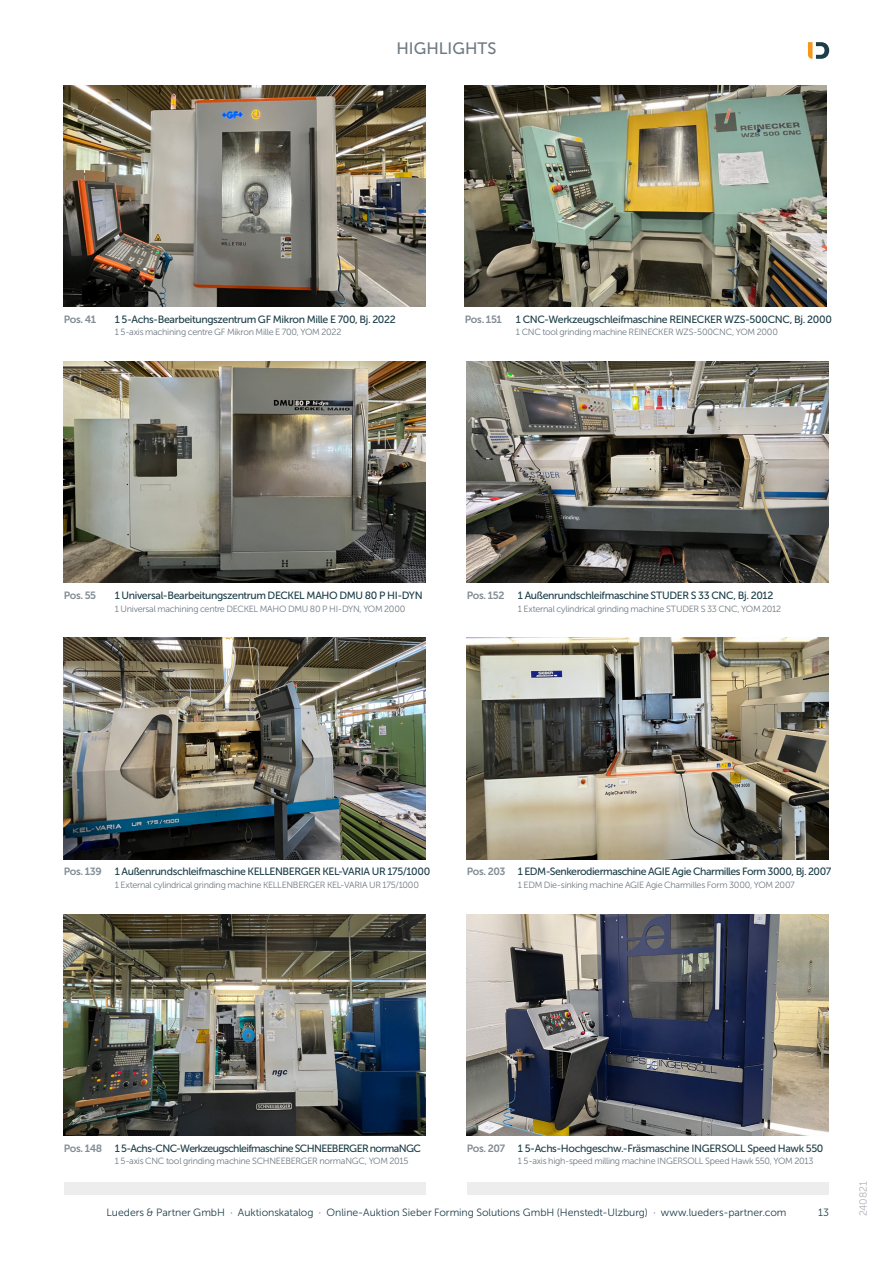
<style>
.page{position:relative;width:893px;height:1263px;background:#fff}
.page>*{position:absolute;margin:0;border:0;box-sizing:border-box;transform-origin:0 0}
.t1{font:16.5px "Museo Sans 500";color:#6d7982}
.t2{font:10.5px "Museo Sans 500";letter-spacing:-.035em;color:#1d3e48}
.t3{font:10.5px "Museo Sans 300";color:#1d3e48}
.t4{font:10.5px "Museo Sans 500";letter-spacing:-.06em;color:#1d3e48}
.t5{font:10.5px "Museo Sans 700";letter-spacing:-.04em;color:#828c94}
.t6{font:10.5px "Museo Sans 300";color:#b1b6bb}
.t7{font:9px "Museo Sans 300";letter-spacing:-.03em;color:#6d7982}
</style>
<div class="page">
<svg style="left:808px;top:42px;width:21px;height:17px"></svg>
<div style="left:64px;top:1182px;width:361px;height:13px;background:#ededed"></div>
<div style="left:468px;top:1182px;width:361px;height:13px;background:#ededed"></div>
<img style="left:465px;top:85px;width:361px;height:221px">
<img style="left:64px;top:85px;width:361px;height:221px">
<img style="left:467px;top:361px;width:361px;height:222px">
<img style="left:64px;top:361px;width:361px;height:222px">
<img style="left:467px;top:638px;width:361px;height:221px">
<img style="left:64px;top:638px;width:361px;height:221px">
<img style="left:467px;top:914px;width:361px;height:221px">
<img style="left:64px;top:914px;width:361px;height:221px">
<h1 class="t1" style="left:396px;top:39px;width:101px">HIGHLIGHTS</h1>
<p class="t2" style="left:115px;top:313px;width:282px">1 5-Achs-Bearbeitungszentrum GF Mikron Mille E 700, Bj. 2022</p>
<p class="t7" style="left:115px;top:327px;width:228px">1 5-axis machining centre GF Mikron Mille E 700, YOM 2022</p>
<p class="t5" style="left:64px;top:313px;width:34px">Pos. 41</p>
<p class="t5" style="left:465px;top:313px;width:38px">Pos. 151</p>
<p class="t2" style="left:516px;top:313px;width:317px">1 CNC-Werkzeugschleifmaschine REINECKER WZS-500CNC, Bj. 2000</p>
<p class="t7" style="left:516px;top:327px;width:264px">1 CNC tool grinding machine REINECKER WZS-500CNC, YOM 2000</p>
<p class="t5" style="left:64px;top:589px;width:34px">Pos. 55</p>
<p class="t5" style="left:467px;top:589px;width:39px">Pos. 152</p>
<p class="t2" style="left:115px;top:590px;width:309px">1 Universal-Bearbeitungszentrum DECKEL MAHO DMU 80 P HI-DYN</p>
<p class="t7" style="left:115px;top:604px;width:292px">1 Universal machining centre DECKEL MAHO DMU 80 P HI-DYN, YOM 2000</p>
<p class="t2" style="left:518px;top:590px;width:257px">1 Außenrundschleifmaschine STUDER S 33 CNC, Bj. 2012</p>
<p class="t7" style="left:518px;top:604px;width:265px">1 External cylindrical grinding machine STUDER S 33 CNC, YOM 2012</p>
<p class="t2" style="left:115px;top:866px;width:317px">1 Außenrundschleifmaschine KELLENBERGER KEL-VARIA UR 175/1000</p>
<p class="t7" style="left:115px;top:880px;width:306px">1 External cylindrical grinding machine KELLENBERGER KEL-VARIA UR 175/1000</p>
<p class="t5" style="left:64px;top:866px;width:40px">Pos. 139</p>
<p class="t5" style="left:467px;top:866px;width:40px">Pos. 203</p>
<p class="t2" style="left:518px;top:866px;width:315px">1 EDM-Senkerodiermaschine AGIE Agie Charmilles Form 3000, Bj. 2007</p>
<p class="t7" style="left:518px;top:880px;width:278px">1 EDM Die-sinking machine AGIE Agie Charmilles Form 3000, YOM 2007</p>
<p class="t5" style="left:64px;top:1142px;width:40px">Pos. 148</p>
<p class="t5" style="left:467px;top:1142px;width:40px">Pos. 207</p>
<p class="t4" style="left:115px;top:1142px;width:308px">1 5-Achs-CNC-Werkzeugschleifmaschine SCHNEEBERGER normaNGC</p>
<p class="t7" style="left:115px;top:1156px;width:295px">1 5-axis CNC tool grinding machine SCHNEEBERGER normaNGC, YOM 2015</p>
<p class="t2" style="left:518px;top:1142px;width:307px">1 5-Achs-Hochgeschw.-Fräsmaschine INGERSOLL Speed Hawk 550</p>
<p class="t7" style="left:518px;top:1156px;width:297px">1 5-axis high-speed milling machine INGERSOLL Speed Hawk 550, YOM 2013</p>
<p class="t3" style="left:106px;top:1206px;width:682px">Lueders &amp; Partner GmbH · Auktionskatalog · Online-Auktion Sieber Forming Solutions GmbH (Henstedt-Ulzburg) · www.lueders-partner.com</p>
<p class="t3" style="left:818px;top:1206px;width:13px">13</p>
<p class="t6" style="left:858px;top:1216px;width:37px;rotate:-90deg">240821</p>
</div>
